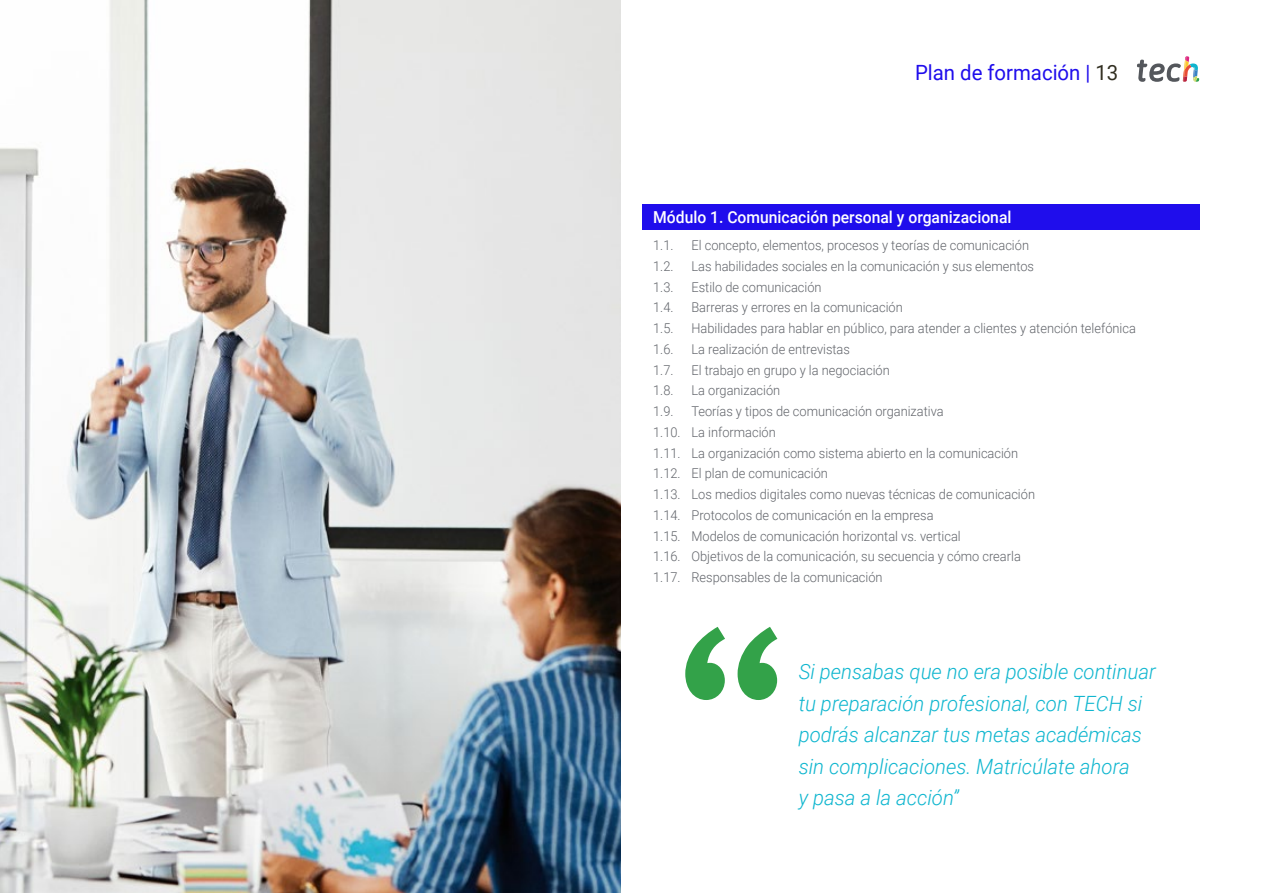
<style>
.page{position:relative;width:1263px;height:893px;background:#fff}
.page>*{position:absolute;margin:0;border:0;box-sizing:border-box;transform-origin:0 0}
.t1{font:italic 300 21px/31.5px "Roboto";color:#0fb6cf}
.t2{font:21px "Roboto";color:#1f0dec}
.t3{font:500 16.5px "Roboto";color:#fff;scale:.95 1}
.t4{font:300 13.5px/20.7px "Roboto";color:#61646a;scale:.95 1}
.s1{color:#312e20}
</style>
<div class="page">
<img style="left:0;top:0;width:621px;height:893px">
<div style="left:642px;top:204px;width:557px;height:25px;background:#1f0dec"></div>
<svg style="left:1137px;top:56px;width:62px;height:26px"></svg>
<svg style="left:685px;top:627px;width:92px;height:73px"></svg>
<h1 class="t2" style="left:915px;top:57px;width:205px">Plan de formación | <span class="s1">13</span></h1>
<p class="t3" style="left:653px;top:206px;width:379px">Módulo 1. Comunicación personal y organizacional</p>
<p class="t4" style="left:653px;top:235px;width:23px">1.1.</p>
<p class="t4" style="left:691px;top:235px;width:357px">El concepto, elementos, procesos y teorías de comunicación</p>
<p class="t4" style="left:653px;top:255px;width:23px">1.2.</p>
<p class="t4" style="left:691px;top:255px;width:362px">Las habilidades sociales en la comunicación y sus elementos</p>
<p class="t4" style="left:653px;top:276px;width:23px">1.3.</p>
<p class="t4" style="left:691px;top:276px;width:138px">Estilo de comunicación</p>
<p class="t4" style="left:653px;top:297px;width:23px">1.4.</p>
<p class="t4" style="left:691px;top:297px;width:224px">Barreras y errores en la comunicación</p>
<p class="t4" style="left:653px;top:318px;width:23px">1.5.</p>
<p class="t4" style="left:691px;top:318px;width:469px">Habilidades para hablar en público, para atender a clientes y atención telefónica</p>
<p class="t4" style="left:653px;top:338px;width:23px">1.6.</p>
<p class="t4" style="left:691px;top:338px;width:168px">La realización de entrevistas</p>
<p class="t4" style="left:653px;top:359px;width:23px">1.7.</p>
<p class="t4" style="left:691px;top:359px;width:210px">El trabajo en grupo y la negociación</p>
<p class="t4" style="left:653px;top:380px;width:23px">1.8.</p>
<p class="t4" style="left:691px;top:380px;width:95px">La organización</p>
<p class="t4" style="left:653px;top:401px;width:23px">1.9.</p>
<p class="t4" style="left:653px;top:401px;width:403px;text-indent:38px">Teorías y tipos de comunicación organizativa<br>1.10. La información<br>1.11. La organización como sistema abierto en la comunicación 1.12. El plan de comunicación<br>1.13. Los medios digitales como nuevas técnicas de comunicación 1.14. Protocolos de comunicación en la empresa<br>1.15. Modelos de comunicación horizontal vs. vertical<br>1.16. Objetivos de la comunicación, su secuencia y cómo crearla 1.17. Responsables de la comunicación</p>
<h1 class="t1" style="left:799px;top:655px;width:359px">Si pensabas que no era posible continuar tu preparación profesional, con TECH si podrás alcanzar tus metas académicas sin complicaciones. Matricúlate ahora<br>y pasa a la acción”</h1>
</div>
